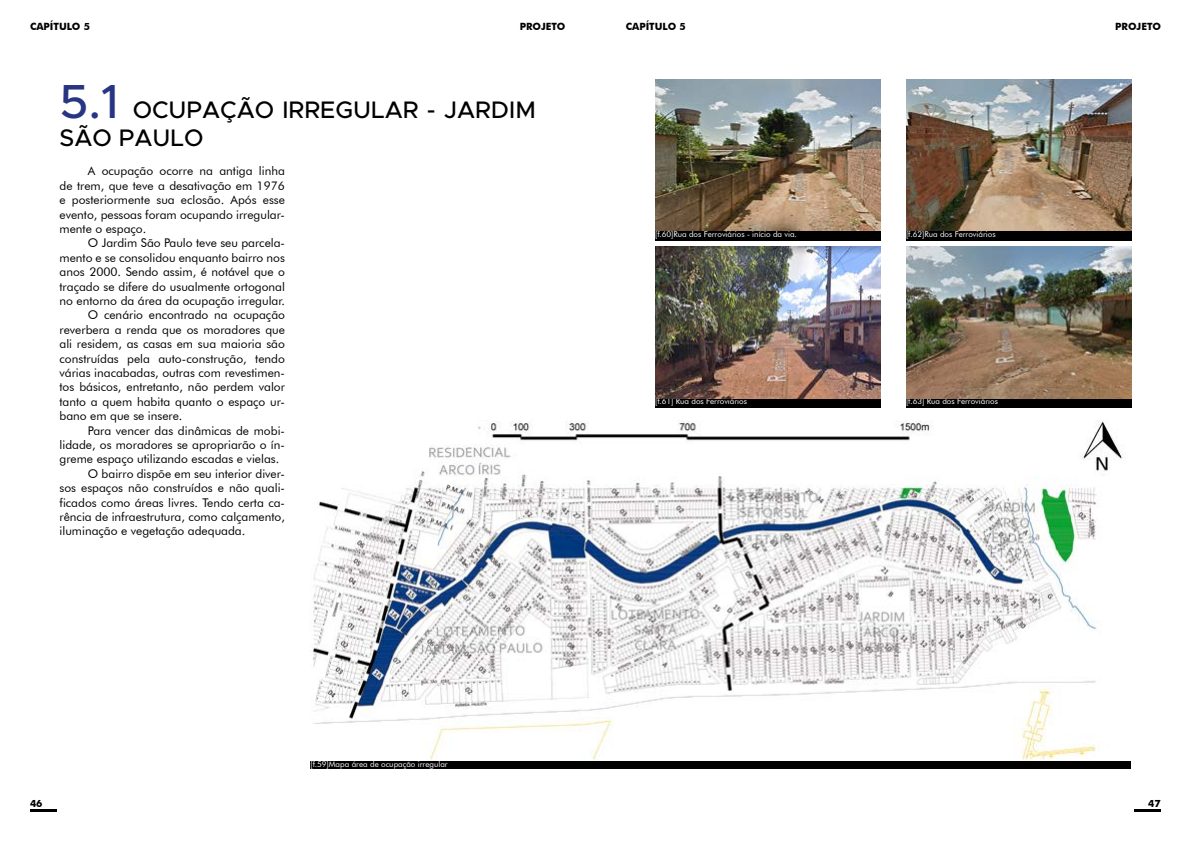
<style>
.page{position:relative;width:1191px;height:842px;background:#fff}
.page>*{position:absolute;margin:0;border:0;box-sizing:border-box;transform-origin:0 0}
.t1{font:500 24px/28.8px "Metropolis";color:#000}
.t2{font:12px/14.4px "Futura BT";color:#000;text-align:justify}
.t3{font:700 10px "Futura BT";color:#000}
.t4{font:8px "Futura BT";color:#fff}
.s1{font-size:48px;color:#283583}
</style>
<div class="page">
<hr style="left:30px;top:810px;width:27px;height:2px;background:#000">
<hr style="left:1134px;top:810px;width:27px;height:2px;background:#000">
<img style="left:310px;top:397px;width:821px;height:364px">
<div style="left:310px;top:761px;width:821px;height:7px;background:#000"></div>
<div style="left:655px;top:231px;width:225px;height:9px;background:#000"></div>
<div style="left:906px;top:231px;width:225px;height:9px;background:#000"></div>
<div style="left:655px;top:398px;width:225px;height:9px;background:#000"></div>
<img style="left:655px;top:79px;width:225px;height:152px">
<img style="left:906px;top:79px;width:225px;height:152px">
<img style="left:655px;top:247px;width:225px;height:151px">
<div style="left:906px;top:398px;width:225px;height:9px;background:#000"></div>
<img style="left:906px;top:247px;width:225px;height:151px">
<p class="t3" style="left:30px;top:20px;width:61px">CAPÍTULO 5</p>
<p class="t3" style="left:520px;top:20px;width:47px">PROJETO</p>
<p class="t3" style="left:626px;top:20px;width:61px">CAPÍTULO 5</p>
<p class="t3" style="left:1115px;top:20px;width:47px">PROJETO</p>
<h1 class="t1" style="left:60px;top:95px;width:478px"><span class="s1">5.1</span> OCUPAÇÃO IRREGULAR - JARDIM<br>SÃO PAULO</h1>
<p class="t2" style="left:60px;top:164px;width:227px;text-indent:28px">A ocupação ocorre na antiga linha de trem, que teve a desativação em 1976 e posteriormente sua eclosão. Após esse evento, pessoas foram ocupando irregular&shy;mente o espaço.</p>
<p class="t2" style="left:88px;top:236px;width:199px">O Jardim São Paulo teve seu parcela-</p>
<p class="t2" style="left:60px;top:250px;width:227px">mento e se consolidou enquanto bairro nos</p>
<p class="t2" style="left:60px;top:265px;width:227px">anos 2000. Sendo assim, é notável que o</p>
<p class="t2" style="left:60px;top:279px;width:227px">traçado se difere do usualmente ortogonal</p>
<p class="t2" style="left:60px;top:293px;width:227px">no entorno da área da ocupação irregular.</p>
<p class="t2" style="left:88px;top:308px;width:199px">O cenário encontrado na ocupação</p>
<p class="t2" style="left:60px;top:322px;width:227px">reverbera a renda que os moradores que</p>
<p class="t2" style="left:60px;top:337px;width:227px">ali residem, as casas em sua maioria são</p>
<p class="t2" style="left:60px;top:351px;width:227px">construídas pela auto-construção, tendo</p>
<p class="t2" style="left:60px;top:365px;width:227px">várias inacabadas, outras com revestimen-</p>
<p class="t2" style="left:60px;top:380px;width:227px">tos básicos, entretanto, não perdem valor</p>
<p class="t2" style="left:60px;top:394px;width:227px">tanto a quem habita quanto o espaço ur-</p>
<p class="t2" style="left:60px;top:409px;width:124px">bano em que se insere.</p>
<p class="t2" style="left:88px;top:423px;width:199px">Para vencer das dinâmicas de mobi-</p>
<p class="t2" style="left:60px;top:437px;width:227px">lidade, os moradores se apropriarão o ín-</p>
<p class="t2" style="left:60px;top:452px;width:221px">greme espaço utilizando escadas e vielas.</p>
<p class="t2" style="left:88px;top:466px;width:199px">O bairro dispõe em seu interior diver-</p>
<p class="t2" style="left:60px;top:481px;width:227px">sos espaços não construídos e não quali-</p>
<p class="t2" style="left:60px;top:495px;width:227px">ficados como áreas livres. Tendo certa ca-</p>
<p class="t2" style="left:60px;top:509px;width:227px">rência de infraestrutura, como calçamento,</p>
<p class="t2" style="left:60px;top:524px;width:187px">iluminação e vegetação adequada.</p>
<p class="t4" style="left:310px;top:759px;width:139px">[f.59]Mapa área de ocupação irregular</p>
<p class="t4" style="left:655px;top:229px;width:143px">[f.60]Rua dos Ferroviários - início da via.</p>
<p class="t4" style="left:906px;top:229px;width:91px">[f.62]Rua dos Ferroviários</p>
<p class="t4" style="left:655px;top:396px;width:93px">[f.61] Rua dos Ferroviários</p>
<p class="t4" style="left:906px;top:397px;width:93px">[f.63] Rua dos Ferroviários</p>
<p class="t3" style="left:30px;top:797px;width:14px">46</p>
<p class="t3" style="left:1148px;top:797px;width:14px">47</p>
</div>
